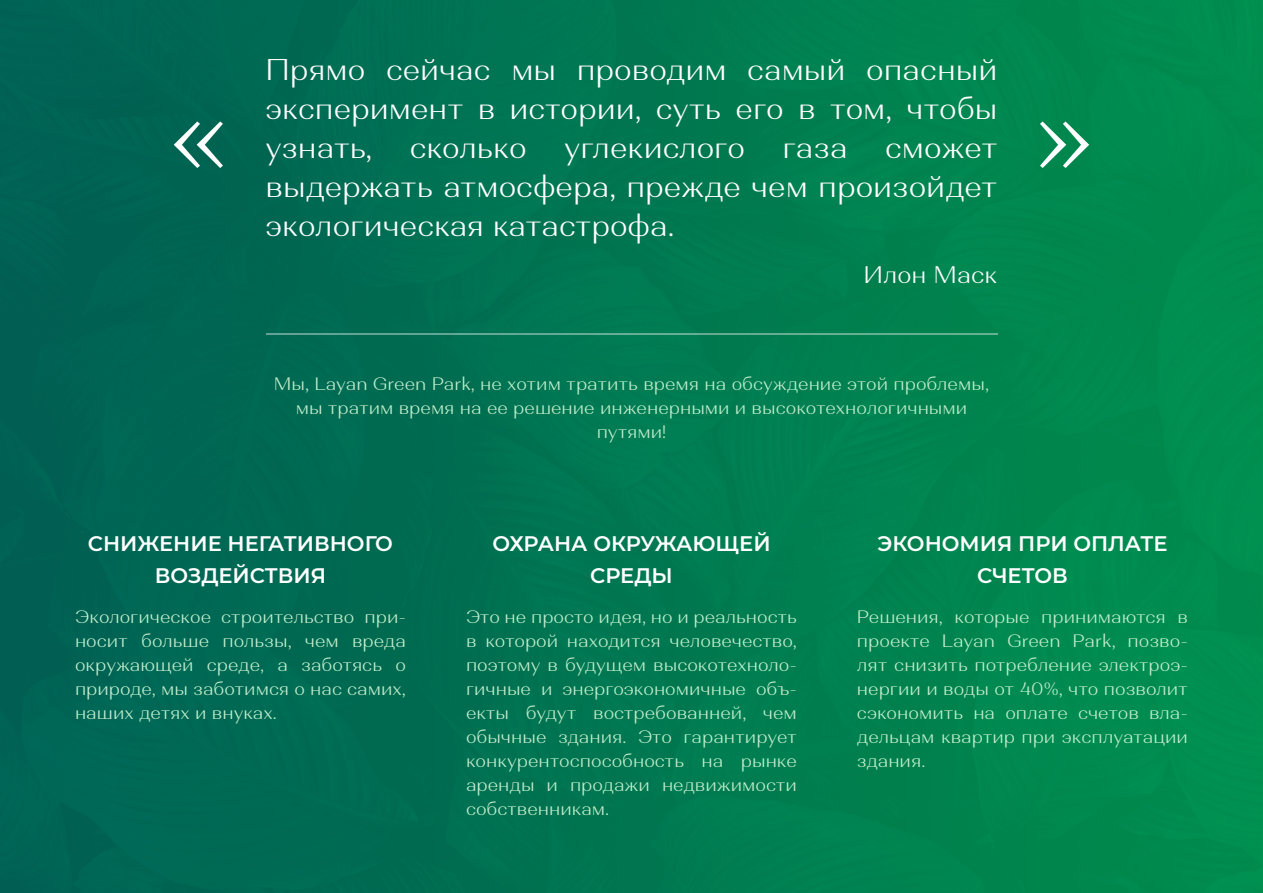
<style>
.page{position:relative;width:1263px;height:893px;background:#fff}
.page>*{position:absolute;margin:0;border:0;box-sizing:border-box;transform-origin:0 0}
.t1{font:300 30px/39px "Alethia Next";color:#fff;text-align:justify}
.t2{font:300 24px "Alethia Next";color:#fff}
.t3{font:600 21px/33px "Montserrat";color:#fff;text-align:center}
.t4{font:300 18px/24px "Alethia Next";color:#c2efcd;text-align:justify}
</style>
<div class="page">
<img style="left:0;top:0;width:1263px;height:893px">
<svg style="left:174px;top:121px;width:49px;height:47px"></svg>
<svg style="left:1040px;top:121px;width:49px;height:47px"></svg>
<hr style="left:265px;top:334px;width:732px;height:1px;background:#fff">
<h1 class="t1" style="left:265px;top:48px;width:733px">Прямо сейчас мы проводим самый опасный эксперимент в истории, суть его в том, чтобы узнать, сколько углекислого газа сможет выдержать атмосфера, прежде чем произойдет экологическая катастрофа.</h1>
<h2 class="t2" style="left:863px;top:259px;width:135px">Илон Маск</h2>
<p class="t4" style="left:274px;top:371px;width:716px;text-align:center">Мы, Layan Green Park, не хотим тратить время на обсуждение этой проблемы, мы тратим время на ее решение инженерными и высокотехнологичными путями!</p>
<p class="t3" style="left:88px;top:526px;width:307px">СНИЖЕНИЕ НЕГАТИВНОГО<br>ВОЗДЕЙСТВИЯ</p>
<p class="t3" style="left:492px;top:526px;width:280px">ОХРАНА ОКРУЖАЮЩЕЙ<br>СРЕДЫ</p>
<p class="t3" style="left:877px;top:526px;width:292px">ЭКОНОМИЯ ПРИ ОПЛАТЕ<br>СЧЕТОВ</p>
<p class="t4" style="left:75px;top:604px;width:332px">Экологическое строительство при&shy;носит больше пользы, чем вреда окружающей среде, а заботясь о природе, мы заботимся о нас самих, наших детях и внуках.</p>
<p class="t4" style="left:466px;top:604px;width:332px">Это не просто идея, но и реальность в которой находится человечество, поэтому в будущем высокотехноло&shy;гичные и энергоэкономичные объ&shy;екты будут востребованней, чем обычные здания. Это гарантирует конкурентоспособность на рынке аренды и продажи недвижимости собственникам.</p>
<p class="t4" style="left:857px;top:604px;width:332px">Решения, которые принимаются в проекте Layan Green Park, позво&shy;лят снизить потребление электроэ&shy;нергии и воды от 40%, что позволит сэкономить на оплате счетов вла&shy;дельцам квартир при эксплуатации здания.</p>
</div>
